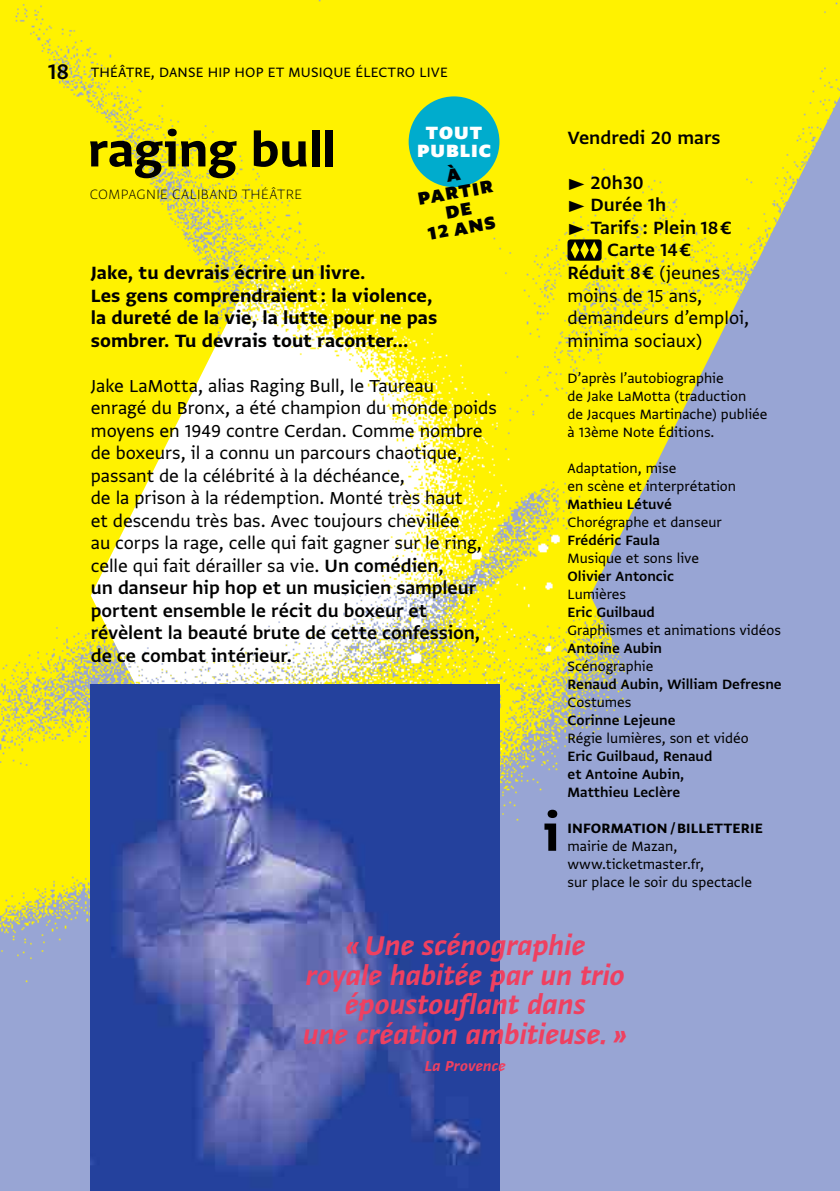
<style>
.page{position:relative;width:840px;height:1191px;background:#fff}
.page>*{position:absolute;margin:0;border:0;box-sizing:border-box;transform-origin:0 0}
.t1{font:60px "Greta Sans Std Bld";color:#000}
.t2{font:55.2px "Greta Sans Std Bld";letter-spacing:-.01em;color:#000}
.t3{font:32px/30px "Greta Sans Std Bld Ita";color:#ef4060;text-align:center}
.t4{font:25px "Greta Sans Std Sm Bld";color:#000}
.t5{font:21px/22.4px "Greta Sans Std Sm Bld";color:#000}
.t6{font:21px/22.4px "Greta Sans Std Bld";color:#000}
.t7{font:900 21px/18px "Greta Sans Std";color:#000;text-align:center}
.t8{font:900 21px/18px "Greta Sans Std";letter-spacing:.05em;color:#fff;text-align:center}
.t9{font:20.4px/22.6px "Greta Sans Std";color:#000}
.t10{font:17px "Greta Sans Std Bld Ita";letter-spacing:.005em;color:#ef4060}
.t11{font:16px/18px "Greta Sans Std";color:#000}
.t12{font:16px/18px "Greta Sans Std Sm Bld";color:#000}
.t13{font:300 expanded 16px "Greta Sans Std";letter-spacing:.02em;color:#000}
.t14{font:16px "Greta Sans Std Bld";letter-spacing:.01em;color:#000}
.s1{font-family:"Greta Sans Std Sm Bld";font-size:21px}
.s2{font-family:"Greta Sans Std"}
.s3{font-family:"Greta Sans Std";font-size:20.4px}
</style>
<div class="page">
<img style="left:0;top:0;width:839px;height:1191px">
<img style="left:91px;top:96px;width:499px;height:998px">
<svg style="left:590px;top:96px;width:249px;height:998px;background:#b1b79f"></svg>
<img style="left:91px;top:684px;width:408px;height:507px">
<svg style="left:567px;top:239px;width:34px;height:22px"></svg>
<div style="left:408px;top:96px;width:91px;height:91px;background:#00accd;border-radius:50%"></div>
<p class="t4" style="left:48px;top:57px;width:23px">18</p>
<p class="t11" style="left:91px;top:62px;width:358px">THÉÂTRE, DANSE HIP HOP ET MUSIQUE ÉLECTRO LIVE</p>
<h2 class="t2" style="left:88px;top:117px;width:249px">raging bull</h2>
<p class="t13" style="left:90px;top:184px;width:214px">COMPAGNIE CALIBAND THÉÂTRE</p>
<p class="t8" style="left:417px;top:124px;width:75px">TOUT<br>PUBLIC</p>
<p class="t7" style="left:413px;top:172px;width:77px;rotate:-10deg">À<br>PARTIR<br>DE<br>12 ANS</p>
<p class="t6" style="left:91px;top:261px;width:348px">Jake, tu devrais écrire un livre.<br>Les gens comprendraient : la violence, la dureté de la vie, la lutte pour ne pas sombrer. Tu devrais tout raconter...</p>
<p class="t9" style="left:91px;top:374px;width:407px">Jake LaMotta, alias Raging Bull, le Taureau<br>enragé du Bronx, a été champion du monde poids moyens en 1949 contre Cerdan. Comme nombre de boxeurs, il a connu un parcours chaotique, passant de la célébrité à la déchéance,<br>de la prison à la rédemption. Monté très haut<br>et descendu très bas. Avec toujours chevillée<br>au corps la rage, celle qui fait gagner sur le ring, celle qui fait dérailler sa vie. <span class="s1">Un comédien,</span></p>
<p class="t5" style="left:91px;top:576px;width:391px">un danseur hip hop et un musicien sampleur portent ensemble le récit du boxeur et révèlent la beauté brute de cette confession, de ce combat intérieur.</p>
<h1 class="t1" style="left:542px;top:797px;width:18px">i</h1>
<p class="t5" style="left:567px;top:115px;width:154px;line-height:45px">Vendredi 20 mars <span class="s2">►</span> 20h30</p>
<p class="t5" style="left:567px;top:193px;width:100px"><span class="s2">►</span> Durée 1h</p>
<p class="t5" style="left:567px;top:216px;width:166px"><span class="s2">►</span> Tarifs : Plein 18 €</p>
<p class="t5" style="left:607px;top:238px;width:86px">Carte 14 €</p>
<p class="t5" style="left:567px;top:261px;width:154px">Réduit 8 € <span class="s3">(jeunes</span></p>
<p class="t9" style="left:567px;top:284px;width:183px">moins de 15 ans, demandeurs d’emploi, minima sociaux)</p>
<p class="t11" style="left:567px;top:368px;width:201px">D’après l’autobiographie<br>de Jake LaMotta (traduction<br>de Jacques Martinache) publiée à 13ème Note Éditions.</p>
<p class="t11" style="left:567px;top:458px;width:170px">Adaptation, mise<br>en scène et interprétation</p>
<p class="t12" style="left:567px;top:494px;width:106px">Mathieu Létuvé</p>
<p class="t11" style="left:567px;top:512px;width:156px">Chorégraphe et danseur</p>
<p class="t12" style="left:567px;top:530px;width:94px">Frédéric Faula</p>
<p class="t11" style="left:567px;top:548px;width:133px">Musique et sons live</p>
<p class="t12" style="left:567px;top:566px;width:108px">Olivier Antoncic</p>
<p class="t11" style="left:567px;top:584px;width:60px">Lumières</p>
<p class="t12" style="left:567px;top:602px;width:89px">Eric Guilbaud</p>
<p class="t11" style="left:567px;top:620px;width:215px">Graphismes et animations vidéos</p>
<p class="t12" style="left:567px;top:638px;width:96px">Antoine Aubin</p>
<p class="t11" style="left:567px;top:656px;width:87px">Scénographie</p>
<p class="t12" style="left:567px;top:674px;width:215px">Renaud Aubin, William Defresne</p>
<p class="t11" style="left:567px;top:692px;width:65px">Costumes</p>
<p class="t12" style="left:567px;top:710px;width:109px">Corinne Lejeune</p>
<p class="t11" style="left:567px;top:728px;width:182px">Régie lumières, son et vidéo</p>
<p class="t12" style="left:567px;top:746px;width:146px">Eric Guilbaud, Renaud et Antoine Aubin,<br>Matthieu Leclère</p>
<p class="t14" style="left:567px;top:818px;width:196px">INFORMATION/BILLETTERIE</p>
<p class="t11" style="left:567px;top:836px;width:186px">mairie de Mazan, www.ticketmaster.fr,<br>sur place le soir du spectacle</p>
<h3 class="t3" style="left:303px;top:929px;width:325px">« Une scénographie<br>royale habitée par un trio époustouflant dans<br>une création ambitieuse. »</h3>
<p class="t10" style="left:424px;top:1055px;width:82px">La Provence</p>
</div>
